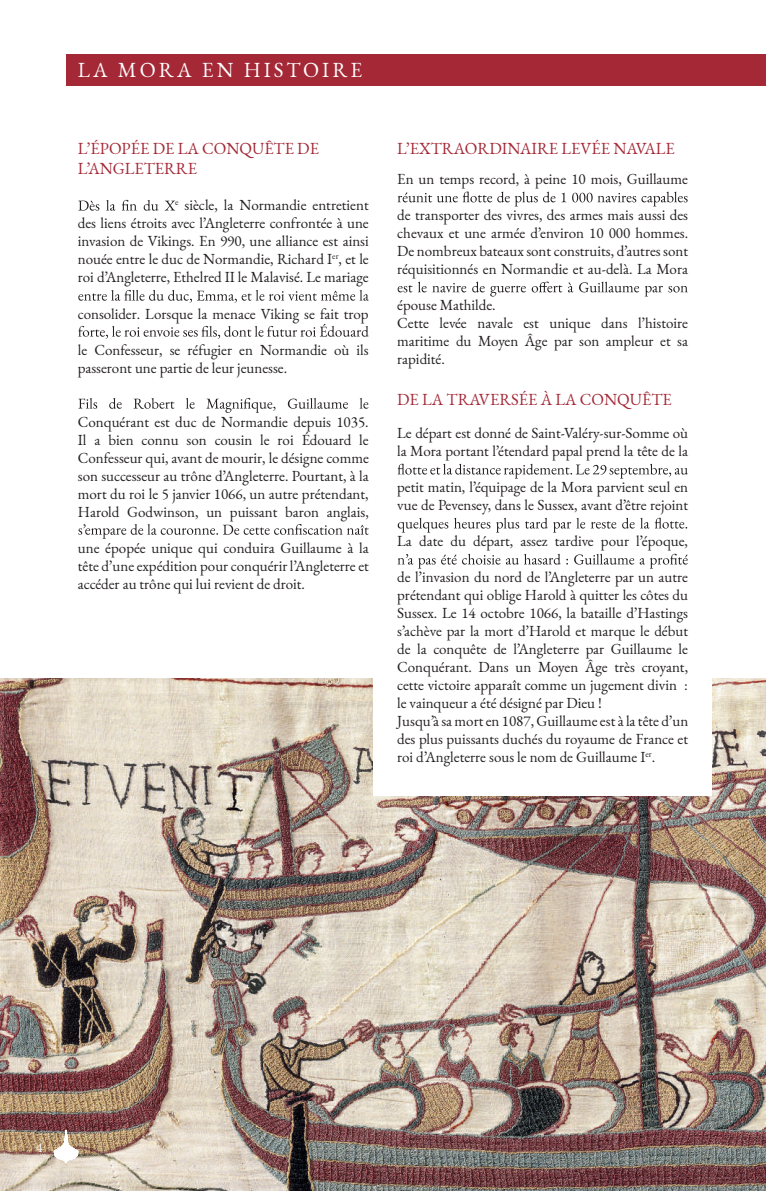
<style>
.page{position:relative;width:766px;height:1191px;background:#fff}
.page>*{position:absolute;margin:0;border:0;box-sizing:border-box;transform-origin:0 0}
.t1{font:21px "EB Garamond";letter-spacing:.145em;color:#fff}
.t2{font:16.5px/19.8px "EB Garamond";color:#a42836}
.t3{font:15px/18px "EB Garamond";color:#231f20}
.t4{font:13.5px "Minion Pro";color:#fff}
</style>
<div class="page">
<img style="left:0;top:678px;width:765px;height:513px">
<svg style="left:54px;top:1130px;width:24px;height:32px"></svg>
<div style="left:373px;top:559px;width:338px;height:236px;background:#fff"></div>
<svg style="left:78px;top:200px;width:97px;height:11px"></svg>
<svg style="left:78px;top:290px;width:290px;height:13px"></svg>
<svg style="left:78px;top:324px;width:290px;height:15px"></svg>
<svg style="left:78px;top:398px;width:290px;height:15px"></svg>
<svg style="left:78px;top:524px;width:290px;height:15px"></svg>
<svg style="left:397px;top:192px;width:290px;height:14px"></svg>
<svg style="left:397px;top:282px;width:290px;height:14px"></svg>
<svg style="left:397px;top:464px;width:290px;height:14px"></svg>
<svg style="left:397px;top:518px;width:290px;height:14px"></svg>
<svg style="left:397px;top:554px;width:290px;height:14px"></svg>
<div style="left:66px;top:54px;width:699px;height:32px;background:#a42836"></div>
<h1 class="t1" style="left:78px;top:57px;width:286px">LA MORA EN HISTOIRE</h1>
<p class="t2" style="left:78px;top:138px;width:243px">L’ÉPOPÉE DE LA CONQUÊTE DE<br>L’ANGLETERRE</p>
<p class="t2" style="left:397px;top:138px;width:279px">L’EXTRAORDINAIRE LEVÉE NAVALE</p>
<p class="t3" style="left:397px;top:170px;width:292px">En un temps record, à peine 10 mois, Guillaume</p>
<p class="t3" style="left:397px;top:206px;width:292px;text-align:justify">de transporter des vivres, des armes mais aussi des chevaux et une armée d’environ 10 000 hommes.<br>De nombreux bateaux sont construits, d’autres sont réquisitionnés en Normandie et au-delà. La Mora</p>
<p class="t3" style="left:397px;top:296px;width:292px">épouse Mathilde.<br>Cette levée navale est unique dans l’histoire maritime du Moyen Âge par son ampleur et sa rapidité.</p>
<p class="t3" style="left:78px;top:196px;width:292px;text-align:justify;text-indent:97px"><sup>e</sup> siècle, la Normandie entretient des liens étroits avec l’Angleterre confrontée à une invasion de Vikings. En 990, une alliance est ainsi nouée entre le duc de Normandie, Richard I<sup>er</sup>, et le roi d’Angleterre, Ethelred II le Malavisé. Le mariage</p>
<p class="t3" style="left:78px;top:304px;width:292px">consolider. Lorsque la menace Viking se fait trop</p>
<p class="t3" style="left:78px;top:340px;width:292px">le Confesseur, se réfugier en Normandie où ils passeront une partie de leur jeunesse.</p>
<p class="t3" style="left:78px;top:412px;width:292px;text-align:justify">Conquérant est duc de Normandie depuis 1035.<br>Il a bien connu son cousin le roi Édouard le Confesseur qui, avant de mourir, le désigne comme son successeur au trône d’Angleterre. Pourtant, à la mort du roi le 5 janvier 1066, un autre prétendant, Harold Godwinson, un puissant baron anglais,</p>
<p class="t3" style="left:78px;top:538px;width:292px;text-align:justify">une épopée unique qui conduira Guillaume à la tête d’une expédition pour conquérir l’Angleterre et accéder au trône qui lui revient de droit.</p>
<p class="t2" style="left:397px;top:389px;width:276px">DE LA TRAVERSÉE À LA CONQUÊTE</p>
<p class="t3" style="left:397px;top:424px;width:292px">Le départ est donné de Saint-Valéry-sur-Somme où la Mora portant l’étendard papal prend la tête de la</p>
<p class="t3" style="left:397px;top:478px;width:292px">petit matin, l’équipage de la Mora parvient seul en vue de Pevensey, dans le Sussex, avant d’être rejoint</p>
<p class="t3" style="left:397px;top:532px;width:292px">La date du départ, assez tardive pour l’époque,</p>
<p class="t3" style="left:397px;top:568px;width:292px">de l’invasion du nord de l’Angleterre par un autre prétendant qui oblige Harold à quitter les côtes du Sussex. Le 14 octobre 1066, la bataille d’Hastings s’achève par la mort d’Harold et marque le début de la conquête de l’Angleterre par Guillaume le Conquérant. Dans un Moyen Âge très croyant, cette victoire apparaît comme un jugement divin : le vainqueur a été désigné par Dieu !<br>Jusqu’àsa morten 1087, Guillaumeestà la tête d’un des plus puissants duchés du royaume de France et roi d’Angleterre sous le nom de Guillaume I<sup>er</sup>.</p>
<p class="t4" style="left:36px;top:1138px;width:8px">4</p>
</div>
